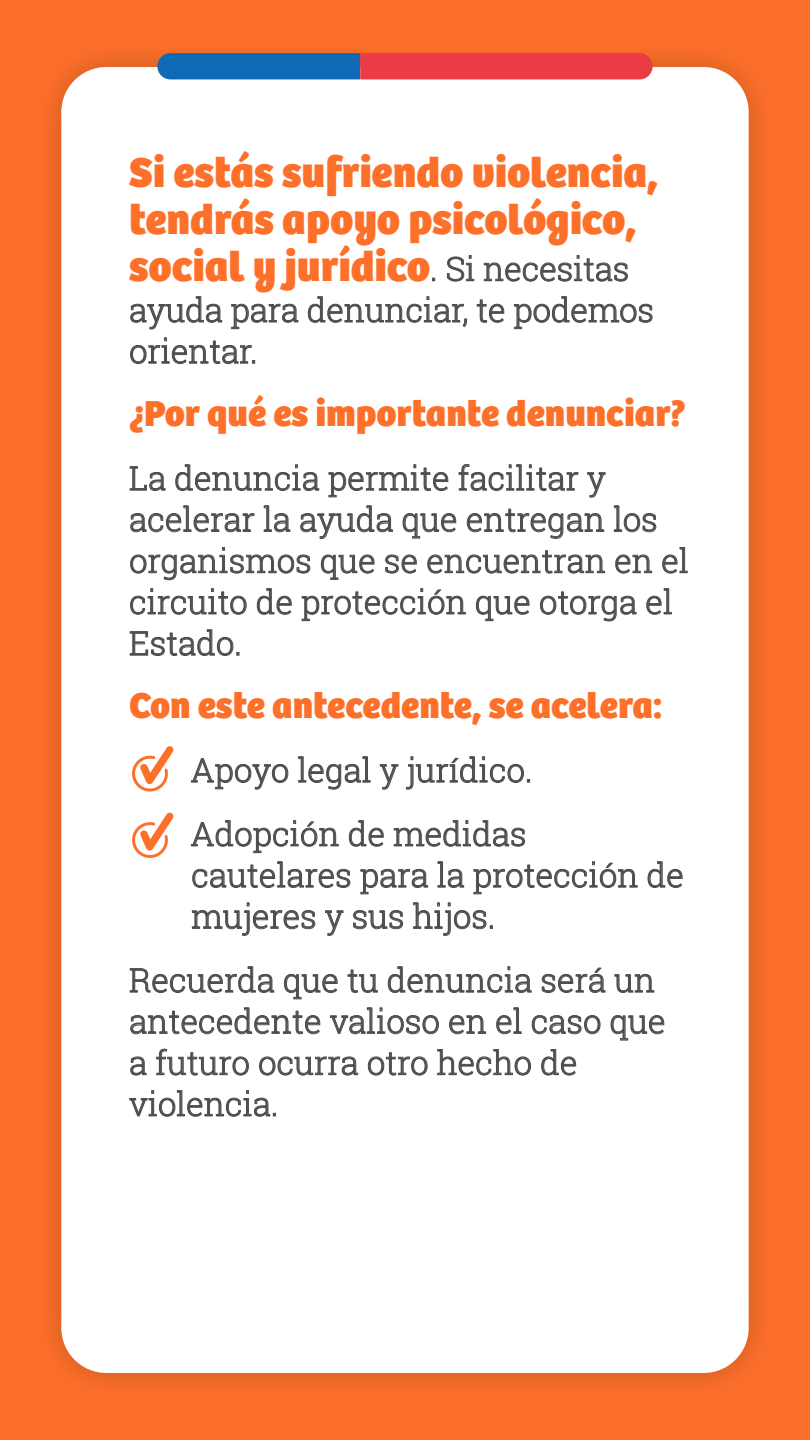
<style>
.page{position:relative;width:810px;height:1440px;background:#fd702a}
.page>*{position:absolute;margin:0;border:0;box-sizing:border-box;transform-origin:0 0}
.t1{font:800 43.5px/46.7px "Bree";color:#fd702a}
.t2{font:800 37.5px "Bree";color:#fd702a}
.t3{font:300 33px/41.2px "Roboto Slab";color:#4d4d4d}
.s1{font-family:"Roboto Slab";font-weight:300;font-size:33px;color:#4d4d4d}
</style>
<div class="page">
<img style="left:48px;top:54px;width:714px;height:1332px">
<div style="left:61px;top:67px;width:688px;height:1306px;background:#fff;border-radius:45px"></div>
<svg style="left:157px;top:53px;width:496px;height:26px;background:#924f72"></svg>
<svg style="left:447px;top:255px;width:27px;height:26px"></svg>
<svg style="left:484px;top:255px;width:144px;height:26px"></svg>
<svg style="left:131px;top:297px;width:91px;height:32px"></svg>
<svg style="left:231px;top:304px;width:67px;height:25px"></svg>
<svg style="left:308px;top:297px;width:159px;height:30px"></svg>
<svg style="left:477px;top:300px;width:27px;height:23px"></svg>
<svg style="left:514px;top:297px;width:138px;height:32px"></svg>
<svg style="left:130px;top:338px;width:125px;height:26px"></svg>
<svg style="left:130px;top:467px;width:35px;height:24px"></svg>
<svg style="left:176px;top:465px;width:143px;height:26px"></svg>
<svg style="left:329px;top:465px;width:119px;height:32px"></svg>
<svg style="left:459px;top:465px;width:119px;height:26px"></svg>
<svg style="left:587px;top:473px;width:18px;height:24px"></svg>
<svg style="left:131px;top:506px;width:123px;height:26px"></svg>
<svg style="left:264px;top:506px;width:26px;height:26px"></svg>
<svg style="left:301px;top:506px;width:92px;height:33px"></svg>
<svg style="left:403px;top:514px;width:53px;height:24px"></svg>
<svg style="left:467px;top:509px;width:137px;height:30px"></svg>
<svg style="left:614px;top:506px;width:42px;height:26px"></svg>
<svg style="left:130px;top:547px;width:180px;height:33px"></svg>
<svg style="left:321px;top:555px;width:53px;height:25px"></svg>
<svg style="left:386px;top:555px;width:30px;height:18px"></svg>
<svg style="left:428px;top:551px;width:177px;height:22px"></svg>
<svg style="left:616px;top:555px;width:36px;height:18px"></svg>
<svg style="left:663px;top:547px;width:24px;height:26px"></svg>
<svg style="left:130px;top:589px;width:116px;height:25px"></svg>
<svg style="left:257px;top:589px;width:34px;height:25px"></svg>
<svg style="left:302px;top:589px;width:164px;height:32px"></svg>
<svg style="left:476px;top:596px;width:53px;height:25px"></svg>
<svg style="left:540px;top:592px;width:96px;height:29px"></svg>
<svg style="left:647px;top:589px;width:25px;height:25px"></svg>
<svg style="left:130px;top:630px;width:109px;height:26px"></svg>
<svg style="left:191px;top:759px;width:97px;height:30px"></svg>
<svg style="left:298px;top:757px;width:72px;height:32px"></svg>
<svg style="left:380px;top:765px;width:18px;height:24px"></svg>
<svg style="left:406px;top:757px;width:124px;height:32px"></svg>
<svg style="left:191px;top:821px;width:147px;height:32px"></svg>
<svg style="left:349px;top:821px;width:34px;height:25px"></svg>
<svg style="left:394px;top:821px;width:131px;height:25px"></svg>
<svg style="left:193px;top:862px;width:157px;height:26px"></svg>
<svg style="left:361px;top:869px;width:67px;height:25px"></svg>
<svg style="left:438px;top:862px;width:26px;height:26px"></svg>
<svg style="left:474px;top:862px;width:163px;height:32px"></svg>
<svg style="left:648px;top:862px;width:34px;height:26px"></svg>
<svg style="left:192px;top:903px;width:123px;height:33px"></svg>
<svg style="left:325px;top:911px;width:18px;height:25px"></svg>
<svg style="left:353px;top:910px;width:50px;height:19px"></svg>
<svg style="left:413px;top:903px;width:80px;height:33px"></svg>
<svg style="left:130px;top:967px;width:144px;height:26px"></svg>
<svg style="left:284px;top:974px;width:53px;height:25px"></svg>
<svg style="left:348px;top:970px;width:30px;height:23px"></svg>
<svg style="left:388px;top:967px;width:143px;height:26px"></svg>
<svg style="left:542px;top:968px;width:63px;height:25px"></svg>
<svg style="left:615px;top:974px;width:39px;height:19px"></svg>
<svg style="left:131px;top:1008px;width:189px;height:26px"></svg>
<svg style="left:330px;top:1008px;width:109px;height:26px"></svg>
<svg style="left:449px;top:1015px;width:37px;height:19px"></svg>
<svg style="left:497px;top:1008px;width:24px;height:26px"></svg>
<svg style="left:532px;top:1015px;width:68px;height:19px"></svg>
<svg style="left:611px;top:1015px;width:53px;height:25px"></svg>
<svg style="left:131px;top:1057px;width:15px;height:18px"></svg>
<svg style="left:156px;top:1049px;width:93px;height:26px"></svg>
<svg style="left:259px;top:1057px;width:99px;height:18px"></svg>
<svg style="left:368px;top:1053px;width:59px;height:22px"></svg>
<svg style="left:438px;top:1049px;width:93px;height:26px"></svg>
<svg style="left:542px;top:1049px;width:34px;height:26px"></svg>
<svg style="left:130px;top:1091px;width:146px;height:25px"></svg>
<svg style="left:132px;top:746px;width:42px;height:46px"></svg>
<svg style="left:132px;top:812px;width:42px;height:46px"></svg>
<h1 class="t1" style="left:129px;top:150px;width:531px">Si estás sufriendo violencia, tendrás apoyo psicológico, social y jurídico<span class="s1">. Si necesitas</span></h1>
<p class="t3" style="left:129px;top:289px;width:526px">ayuda para denunciar, te podemos orientar.</p>
<p class="t2" style="left:129px;top:391px;width:559px">¿Por qué es importante denunciar?</p>
<p class="t3" style="left:129px;top:457px;width:561px">La denuncia permite facilitar y acelerar la ayuda que entregan los organismos que se encuentran en el circuito de protección que otorga el<br>Estado.</p>
<p class="t2" style="left:129px;top:683px;width:535px">Con este antecedente, se acelera:</p>
<p class="t3" style="left:191px;top:737px;width:343px;line-height:63.8px">Apoyo legal y jurídico.<br>Adopción de medidas</p>
<p class="t3" style="left:191px;top:854px;width:494px">cautelares para la protección de mujeres y sus hijos.</p>
<p class="t3" style="left:129px;top:959px;width:538px">Recuerda que tu denuncia será un antecedente valioso en el caso que a futuro ocurra otro hecho de violencia.</p>
</div>
